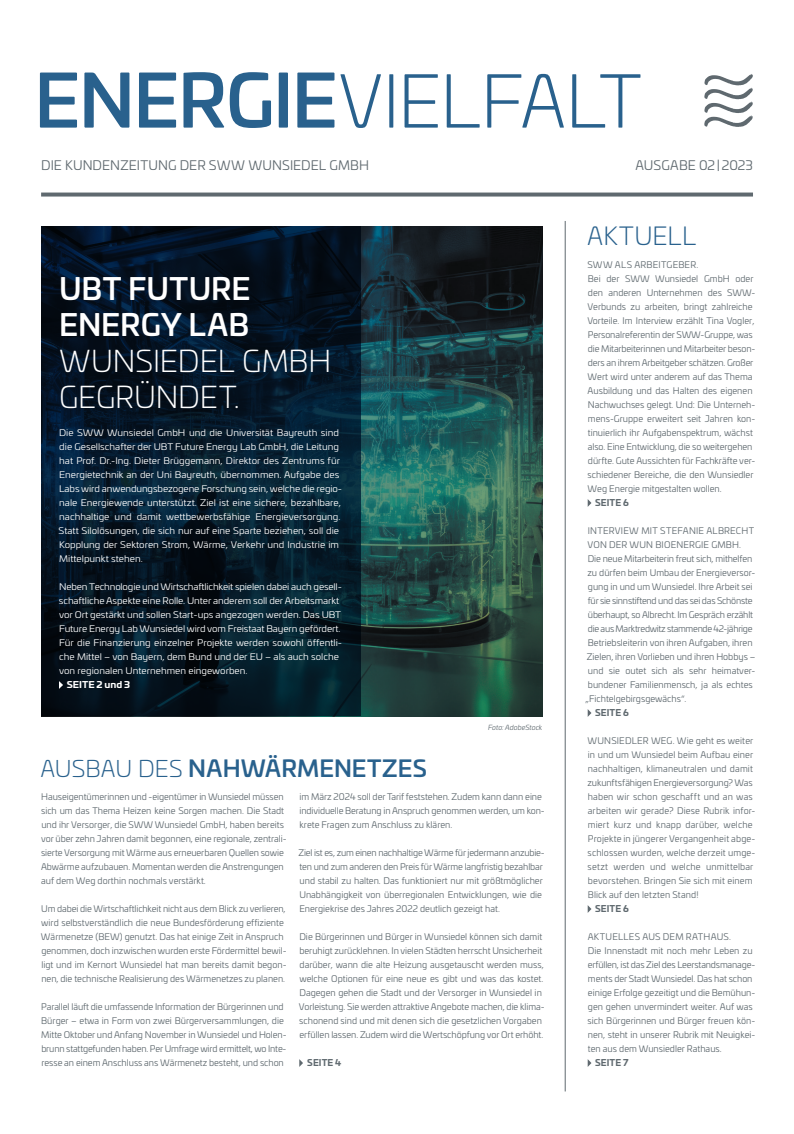
<style>
.page{position:relative;width:794px;height:1134px;background:#fff}
.page>*{position:absolute;margin:0;border:0;box-sizing:border-box;transform-origin:0 0}
.t1{font:300 72px "Univia Pro";letter-spacing:-.02em;color:#29618d}
.t2{font:300 30px/36px "Univia Pro";letter-spacing:-.005em;color:#fff}
.t3{font:500 30px/36px "Univia Pro";letter-spacing:.005em;color:#fff}
.t4{font:300 25px "Univia Pro";letter-spacing:.015em;color:#29618d}
.t5{font:500 23px "Univia Pro";letter-spacing:.01em;color:#29618d}
.t6{font:13px "Univia Pro";letter-spacing:.005em;color:#5f696f}
.t7{font:9px/14px "Univia Pro";color:#5f696f}
.t8{font:9px/14px "Univia Pro";color:#fff;scale:1.09 1}
.t9{font:700 9px "Univia Pro";letter-spacing:.01em;color:#5f696f}
.t10{font:700 9px "Univia Pro";color:#fff;scale:1.09 1}
.t11{font:italic 7px "Univia Pro";letter-spacing:-.005em;color:#5f696f}
.s1{font-weight:500}
.s2{font-weight:300}
</style>
<div class="page">
<img style="left:41px;top:226px;width:501px;height:490px">
<svg style="left:41px;top:193px;width:712px;height:4px;background:#717a7f"></svg>
<svg style="left:41px;top:227px;width:320px;height:489px;background:#041727"></svg>
<svg style="left:59px;top:681px;width:4px;height:8px"></svg>
<svg style="left:587px;top:499px;width:4px;height:8px"></svg>
<svg style="left:587px;top:709px;width:4px;height:8px"></svg>
<svg style="left:587px;top:905px;width:4px;height:8px"></svg>
<svg style="left:587px;top:1059px;width:4px;height:8px"></svg>
<svg style="left:704px;top:74px;width:49px;height:53px"></svg>
<svg style="left:299px;top:1059px;width:4px;height:8px"></svg>
<hr style="left:565px;top:221px;width:1px;height:870px;background:#5f696f">
<h1 class="t1" style="left:34px;top:50px;width:608px"><span class="s1">ENERGIE</span>VIELFALT</h1>
<h3 class="t6" style="left:41px;top:156px;width:329px">DIE KUNDENZEITUNG DER SWW WUNSIEDEL GMBH</h3>
<h3 class="t6" style="left:635px;top:156px;width:119px">AUSGABE 02|2023</h3>
<h2 class="t3" style="left:59px;top:269px;width:193px">UBT FUTURE<br>ENERGY LAB</h2>
<h2 class="t2" style="left:59px;top:342px;width:274px">WUNSIEDEL GMBH<br>GEGRÜNDET.</h2>
<p class="t8" style="left:59px;top:425px;width:262px">Die SWW Wunsiedel GmbH und die Universität Bayreuth sind die Gesellschafter der UBT Future Energy Lab GmbH, die Leitung hat Prof. Dr.-Ing. Dieter Brüggemann, Direktor des Zentrums für Energietechnik an der Uni Bayreuth, übernommen. Aufgabe des Labs wird anwendungsbezogene Forschung sein, welche die regio&shy;nale Energiewende unterstützt. Ziel ist eine sichere, bezahlbare, nachhaltige und damit wettbewerbsfähige Energieversorgung.<br>Statt Silolösungen, die sich nur auf eine Sparte beziehen, soll die Kopplung der Sektoren Strom, Wärme, Verkehr und Industrie im Mittelpunkt stehen.</p>
<p class="t8" style="left:59px;top:579px;width:261px">Neben Technologie und Wirtschaftlichkeit spielen dabei auch gesell&shy;schaftliche Aspekte eine Rolle. Unter anderem soll der Arbeitsmarkt vor Ort gestärkt und sollen Start-ups angezogen werden. Das UBT Future Energy Lab Wunsiedel wird vom Freistaat Bayern gefördert.<br>Für die Finanzierung einzelner Projekte werden sowohl öffentli&shy;che Mittel – von Bayern, dem Bund und der EU – als auch solche von regionalen Unternehmen eingeworben.</p>
<p class="t10" style="left:67px;top:678px;width:60px">SEITE 2 und 3</p>
<p class="t11" style="left:488px;top:722px;width:55px">Foto: AdobeStock</p>
<h3 class="t5" style="left:41px;top:750px;width:388px"><span class="s2">AUSBAU DES</span> NAHWÄRMENETZES</h3>
<p class="t7" style="left:41px;top:789px;width:247px">Hauseigentümerinnen und -eigentümer in Wunsiedel müssen sich um das Thema Heizen keine Sorgen machen. Die Stadt und ihr Versorger, die SWW Wunsiedel GmbH, haben bereits vor über zehn Jahren damit begonnen, eine regionale, zentrali&shy;sierte Versorgung mit Wärme aus erneuerbaren Quellen sowie Abwärme aufzubauen. Momentan werden die Anstrengungen auf dem Weg dorthin nochmals verstärkt.</p>
<p class="t7" style="left:41px;top:901px;width:247px">Um dabei die Wirtschaftlichkeit nicht aus dem Blick zu verlieren, wird selbstverständlich die neue Bundesförderung effiziente Wärmenetze (BEW) genutzt. Das hat einige Zeit in Anspruch genommen, doch inzwischen wurden erste Fördermittel bewil&shy;ligt und im Kernort Wunsiedel hat man bereits damit begon&shy;nen, die technische Realisierung des Wärmenetzes zu planen.</p>
<p class="t7" style="left:41px;top:999px;width:247px">Parallel läuft die umfassende Information der Bürgerinnen und Bürger – etwa in Form von zwei Bürgerversammlungen, die Mitte Oktober und Anfang November in Wunsiedel und Holen&shy;brunn stattgefunden haben. Per Umfrage wird ermittelt, wo Inte&shy;resse an einem Anschluss ans Wärmenetz besteht, und schon</p>
<p class="t7" style="left:299px;top:789px;width:247px">im März 2024 soll der Tarif feststehen. Zudem kann dann eine individuelle Beratung in Anspruch genommen werden, um kon&shy;krete Fragen zum Anschluss zu klären.</p>
<p class="t7" style="left:298px;top:845px;width:248px">Ziel ist es, zum einen nachhaltige Wärme für jedermann anzubie&shy;ten und zum anderen den Preis für Wärme langfristig bezahlbar und stabil zu halten. Das funktioniert nur mit größtmöglicher Unabhängigkeit von überregionalen Entwicklungen, wie die Energiekrise des Jahres 2022 deutlich gezeigt hat.</p>
<p class="t7" style="left:299px;top:929px;width:247px">Die Bürgerinnen und Bürger in Wunsiedel können sich damit beruhigt zurücklehnen. In vielen Städten herrscht Unsicherheit darüber, wann die alte Heizung ausgetauscht werden muss, welche Optionen für eine neue es gibt und was das kostet.<br>Dagegen gehen die Stadt und der Versorger in Wunsiedel in Vorleistung. Sie werden attraktive Angebote machen, die klima&shy;schonend sind und mit denen sich die gesetzlichen Vorgaben erfüllen lassen. Zudem wird die Wertschöpfung vor Ort erhöht.</p>
<p class="t9" style="left:307px;top:1056px;width:36px">SEITE 4</p>
<h3 class="t4" style="left:587px;top:218px;width:110px">AKTUELL</h3>
<p class="t7" style="left:587px;top:257px;width:170px">SWW ALS ARBEITGEBER.<br>Bei der SWW Wunsiedel GmbH oder den anderen Unternehmen des SWW-Verbunds zu arbeiten, bringt zahlreiche Vorteile. Im Interview erzählt Tina Vogler, Personalreferentin der SWW-Gruppe, was die Mitarbeiterinnen und Mitarbeiter beson&shy;ders an ihrem Arbeitgeber schätzen. Großer Wert wird unter anderem auf das Thema Ausbildung und das Halten des eigenen Nachwuchses gelegt. Und: Die Unterneh&shy;mens-Gruppe erweitert seit Jahren kon&shy;tinuierlich ihr Aufgabenspektrum, wächst also. Eine Entwicklung, die so weitergehen dürfte. Gute Aussichten für Fachkräfte ver&shy;schiedener Bereiche, die den Wunsiedler Weg Energie mitgestalten wollen.</p>
<p class="t9" style="left:595px;top:496px;width:35px">SEITE 6</p>
<p class="t7" style="left:585px;top:523px;width:171px">INTERVIEW MIT STEFANIE ALBRECHT VON DER WUN BIOENERGIE GMBH.<br>Die neue Mitarbeiterin freut sich, mithelfen zu dürfen beim Umbau der Energieversor&shy;gung in und um Wunsiedel. Ihre Arbeit sei für sie sinnstiftend und das sei das Schönste überhaupt, so Albrecht. Im Gespräch erzählt die aus Marktredwitz stammende 42-jährige Betriebsleiterin von ihren Aufgaben, ihren Zielen, ihren Vorlieben und ihren Hobbys – und sie outet sich als sehr heimatver&shy;bundener Familienmensch, ja als echtes „Fichtelgebirgsgewächs“.</p>
<p class="t9" style="left:595px;top:706px;width:35px">SEITE 6</p>
<p class="t7" style="left:587px;top:733px;width:169px">WUNSIEDLER WEG. Wie geht es weiter in und um Wunsiedel beim Aufbau einer nachhaltigen, klimaneutralen und damit zukunftsfähigen Energieversorgung? Was haben wir schon geschafft und an was arbeiten wir gerade? Diese Rubrik infor&shy;miert kurz und knapp darüber, welche Projekte in jüngerer Vergangenheit abge&shy;schlossen wurden, welche derzeit umge&shy;setzt werden und welche unmittelbar bevorstehen. Bringen Sie sich mit einem Blick auf den letzten Stand!</p>
<p class="t9" style="left:595px;top:902px;width:35px">SEITE 6</p>
<p class="t7" style="left:587px;top:929px;width:169px">AKTUELLES AUS DEM RATHAUS.<br>Die Innenstadt mit noch mehr Leben zu erfüllen, ist das Ziel des Leerstandsmanage&shy;ments der Stadt Wunsiedel. Das hat schon einige Erfolge gezeitigt und die Bemühun&shy;gen gehen unvermindert weiter. Auf was sich Bürgerinnen und Bürger freuen kön&shy;nen, steht in unserer Rubrik mit Neuigkei&shy;ten aus dem Wunsiedler Rathaus.</p>
<p class="t9" style="left:595px;top:1056px;width:35px">SEITE 7</p>
</div>
